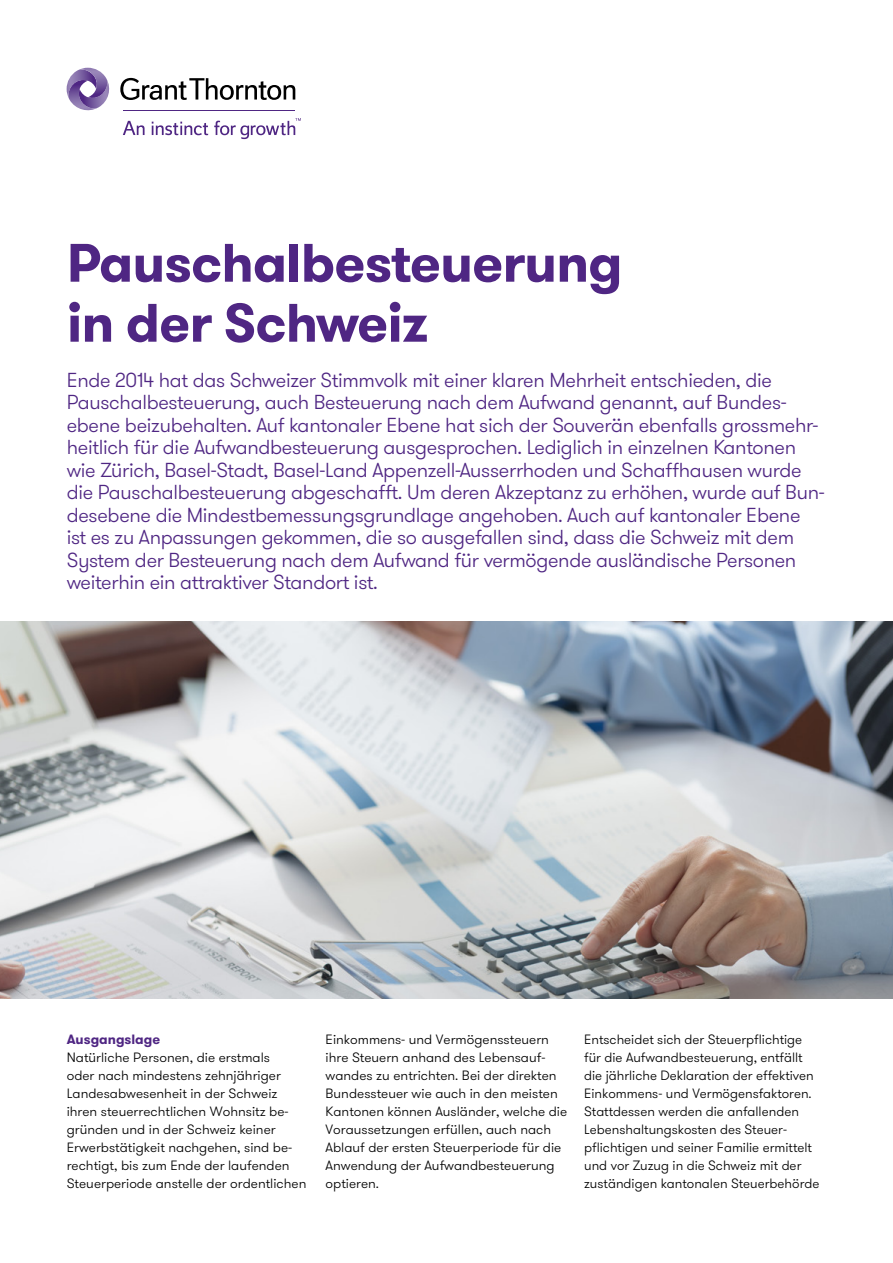
<style>
.page{position:relative;width:893px;height:1263px;background:#fff}
.page>*{position:absolute;margin:0;border:0;box-sizing:border-box;transform-origin:0 0}
.t1{font:700 54px/60px "GT Walsheim Pro";letter-spacing:-.015em;color:#4f2683}
.t2{font:300 20.25px/22.5px "GT Walsheim Pro";letter-spacing:-.015em;color:#4f2683}
.t3{font:300 13.5px/18px "GT Walsheim Pro";color:#000}
.t4{font:700 13.5px "GT Walsheim Pro";color:#4f2683}
</style>
<div class="page">
<svg style="left:120px;top:78px;width:175px;height:22px"></svg>
<svg style="left:123px;top:121px;width:22px;height:14px"></svg>
<svg style="left:152px;top:122px;width:56px;height:13px"></svg>
<svg style="left:214px;top:118px;width:87px;height:21px"></svg>
<hr style="left:123px;top:110px;width:172px;height:1px;background:#4f2683">
<svg style="left:66px;top:67px;width:44px;height:44px"></svg>
<img style="left:0;top:622px;width:893px;height:376px">
<h1 class="t1" style="left:67px;top:233px;width:557px">Pauschalbesteuerung in der Schweiz</h1>
<p class="t2" style="left:67px;top:369px;width:759px">Ende 2014 hat das Schweizer Stimmvolk mit einer klaren Mehrheit entschieden, die Pauschalbesteuerung, auch Besteuerung nach dem Aufwand genannt, auf Bundes&shy;ebene beizubehalten. Auf kantonaler Ebene hat sich der Souverän ebenfalls grossmehr&shy;heitlich für die Aufwandbesteuerung ausgesprochen. Lediglich in einzelnen Kantonen wie Zürich, Basel-Stadt, Basel-Land Appenzell-Ausserrhoden und Schaffhausen wurde die Pauschalbesteuerung abgeschafft. Um deren Akzeptanz zu erhöhen, wurde auf Bun&shy;desebene die Mindestbemessungsgrundlage angehoben. Auch auf kantonaler Ebene ist es zu Anpassungen gekommen, die so ausgefallen sind, dass die Schweiz mit dem System der Besteuerung nach dem Aufwand für vermögende ausländische Personen weiterhin ein attraktiver Standort ist.</p>
<p class="t4" style="left:67px;top:1030px;width:95px">Ausgangslage</p>
<p class="t3" style="left:67px;top:1049px;width:241px">Natürliche Personen, die erstmals<br>oder nach mindestens zehnjähriger Landesabwesenheit in der Schweiz ihren steuerrechtlichen Wohnsitz be&shy;gründen und in der Schweiz keiner Erwerbstätigkeit nachgehen, sind be&shy;rechtigt, bis zum Ende der laufenden Steuerperiode anstelle der ordentlichen</p>
<p class="t3" style="left:326px;top:1031px;width:243px">Einkommens- und Vermögenssteuern ihre Steuern anhand des Lebensauf&shy;wandes zu entrichten. Bei der direkten Bundessteuer wie auch in den meisten Kantonen können Ausländer, welche die Voraussetzungen erfüllen, auch nach Ablauf der ersten Steuerperiode für die Anwendung der Aufwandbesteuerung optieren.</p>
<p class="t3" style="left:584px;top:1031px;width:237px">Entscheidet sich der Steuerpflichtige für die Aufwandbesteuerung, entfällt die jährliche Deklaration der effektiven Einkommens- und Vermögensfaktoren.<br>Stattdessen werden die anfallenden Lebenshaltungskosten des Steuer&shy;pflichtigen und seiner Familie ermittelt und vor Zuzug in die Schweiz mit der zuständigen kantonalen Steuerbehörde</p>
</div>
